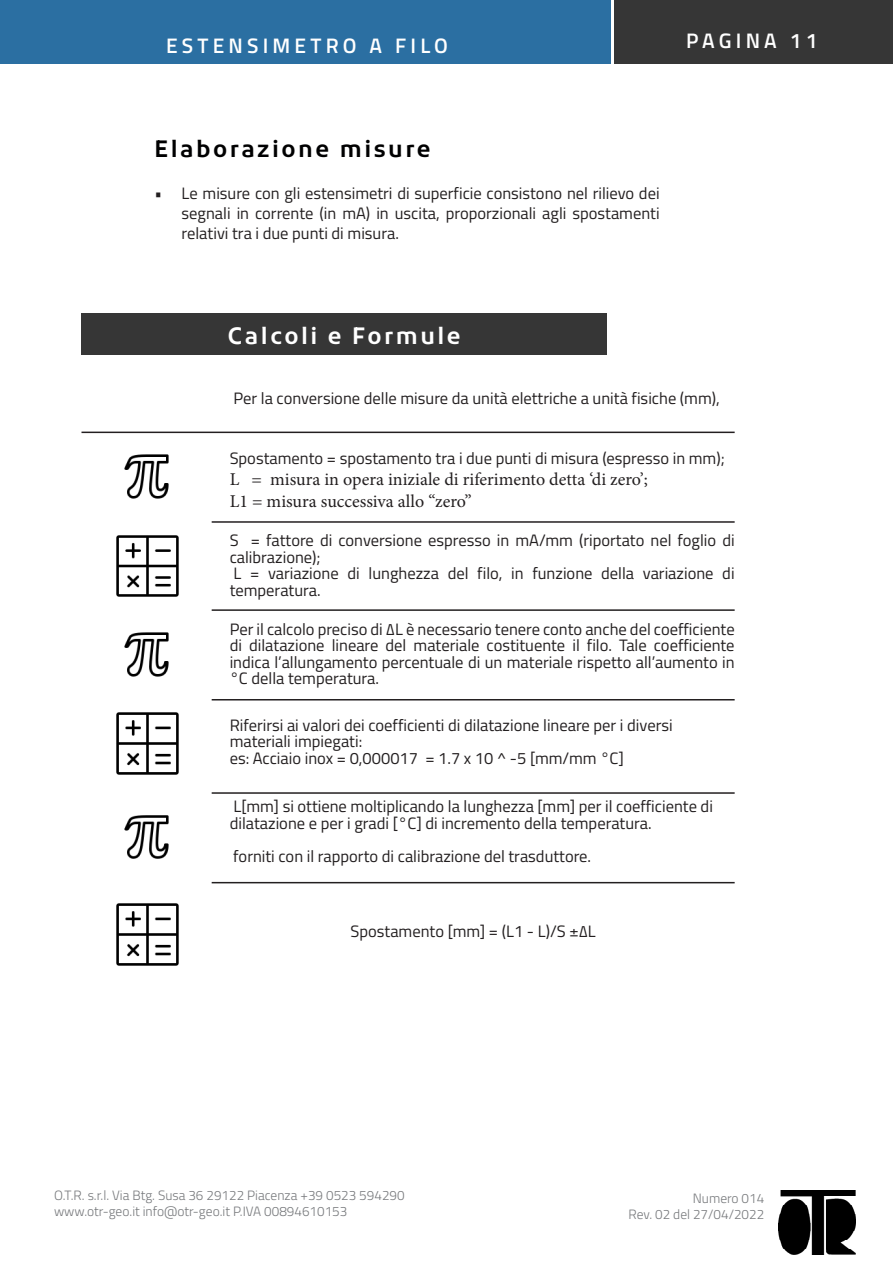
<style>
.page{position:relative;width:893px;height:1263px;background:#fff}
.page>*{position:absolute;margin:0;border:0;box-sizing:border-box;transform-origin:0 0}
.t1{font:600 22.5px "Kufam";letter-spacing:.11em;color:#000001}
.t2{font:600 22.5px "Kufam";letter-spacing:.11em;color:#fff}
.t3{font:600 21px "Titillium Web";letter-spacing:.2em;color:#fff}
.t4{font:18px "Minion Pro";color:#231f20}
.t5{font:16.5px/16.5px "Titillium Web";color:#231f20}
.t6{font:300 13.5px/16.2px "Titillium Web";color:#76787b}
</style>
<div class="page">
<div style="left:0;top:0;width:611px;height:64px;background:#2b6fa2"></div>
<div style="left:614px;top:0;width:279px;height:64px;background:#363636"></div>
<img style="left:779px;top:1190px;width:76px;height:64px">
<div style="left:81px;top:313px;width:526px;height:41px;background:#363636"></div>
<hr style="left:81px;top:432px;width:654px;height:1px;background:#231f20">
<hr style="left:212px;top:521px;width:523px;height:2px;background:#231f20">
<img style="left:124px;top:454px;width:45px;height:45px">
<img style="left:116px;top:535px;width:63px;height:62px">
<hr style="left:212px;top:609px;width:523px;height:2px;background:#231f20">
<hr style="left:212px;top:699px;width:523px;height:1px;background:#231f20">
<img style="left:124px;top:632px;width:45px;height:45px">
<img style="left:116px;top:712px;width:63px;height:63px">
<hr style="left:212px;top:792px;width:523px;height:2px;background:#231f20">
<hr style="left:212px;top:882px;width:523px;height:1px;background:#231f20">
<img style="left:124px;top:815px;width:45px;height:44px">
<img style="left:116px;top:903px;width:63px;height:63px">
<p class="t3" style="left:166px;top:29px;width:284px">ESTENSIMETRO A FILO</p>
<p class="t3" style="left:686px;top:25px;width:133px">PAGINA 11</p>
<p class="t1" style="left:155px;top:136px;width:278px">Elaborazione misure</p>
<p class="t5" style="left:182px;top:182px;width:479px;line-height:19.8px;text-align:justify;text-indent:-27px">• Le misure con gli estensimetri di superficie consistono nel rilievo dei segnali in corrente (in mA) in uscita, proporzionali agli spostamenti relativi tra i due punti di misura.</p>
<p class="t2" style="left:228px;top:323px;width:234px">Calcoli e Formule</p>
<p class="t5" style="left:233px;top:389px;width:488px">Per la conversione delle misure da unità elettriche a unità fisiche (mm),</p>
<p class="t5" style="left:230px;top:449px;width:497px">Spostamento = spostamento tra i due punti di misura (espresso in mm);</p>
<p class="t4" style="left:230px;top:467px;width:420px">L = misura in opera iniziale di riferimento detta ‘di zero’;</p>
<p class="t4" style="left:230px;top:489px;width:244px">L1 = misura successiva allo “zero”</p>
<p class="t5" style="left:230px;top:531px;width:506px">S = fattore di conversione espresso in mA/mm (riportato nel foglio di calibrazione);</p>
<p class="t5" style="left:230px;top:564px;width:506px">L = variazione di lunghezza del filo, in funzione della variazione di temperatura.</p>
<p class="t5" style="left:230px;top:620px;width:506px;text-align:justify">Per il calcolo preciso di ∆L è necessario tenere conto anche del coefficiente di dilatazione lineare del materiale costituente il filo. Tale coefficiente indica l’allungamento percentuale di un materiale rispetto all’aumento in °C della temperatura.</p>
<p class="t5" style="left:230px;top:716px;width:444px">Riferirsi ai valori dei coefficienti di dilatazione lineare per i diversi materiali impiegati:</p>
<p class="t5" style="left:230px;top:749px;width:396px">es: Acciaio inox = 0,000017 = 1.7 x 10 ^ -5 [mm/mm °C]</p>
<p class="t5" style="left:230px;top:798px;width:485px">L[mm] si ottiene moltiplicando la lunghezza [mm] per il coefficiente di dilatazione e per i gradi [°C] di incremento della temperatura.</p>
<p class="t5" style="left:233px;top:847px;width:359px">forniti con il rapporto di calibrazione del trasduttore.</p>
<p class="t5" style="left:351px;top:922px;width:247px">Spostamento [mm] = (L1 - L)/S ±∆L</p>
<p class="t6" style="left:54px;top:1186px;width:352px">O.T.R. s.r.l. Via Btg. Susa 36 29122 Piacenza +39 0523 594290 www.otr-geo.it info@otr-geo.it P.IVA 00894610153</p>
<p class="t6" style="left:693px;top:1190px;width:73px">Numero 014</p>
<p class="t6" style="left:629px;top:1206px;width:137px">Rev. 02 del 27/04/2022</p>
</div>
